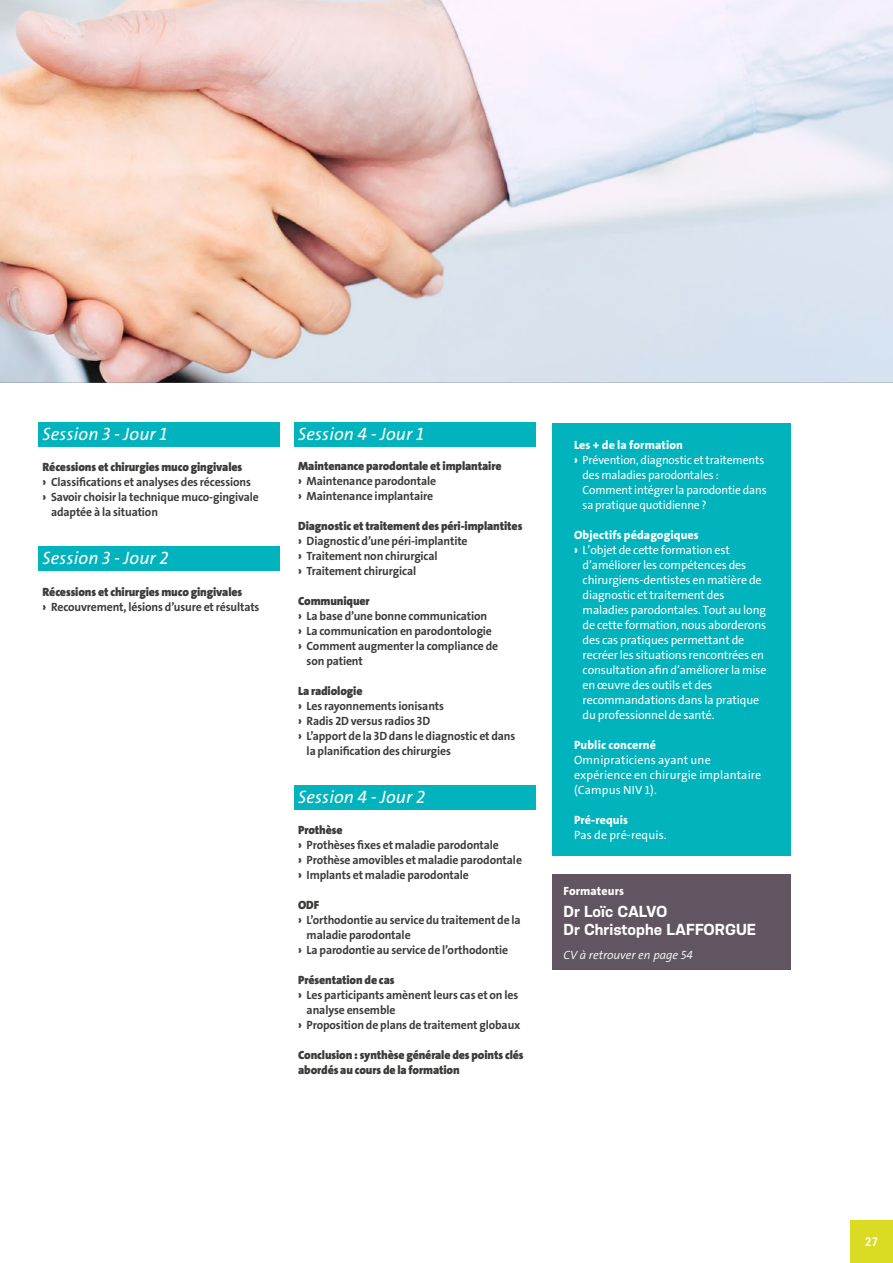
<style>
.page{position:relative;width:893px;height:1263px;background:#fff}
.page>*{position:absolute;margin:0;border:0;box-sizing:border-box;transform-origin:0 0}
.t1{font:italic 18px "The Sans";letter-spacing:.01em;color:#fff}
.t2{font:700 15px/18px "Konsens";color:#fff}
.t3{font:700 12px/15px "The Sans";letter-spacing:-.01em;color:#3c3c3b}
.t4{font:12px "The Sans";letter-spacing:-.01em;color:#fff}
.t5{font:900 12px/15px "The Sans";letter-spacing:-.01em;color:#3c3c3b}
.t6{font:12px/15px "The Sans";letter-spacing:.01em;color:#fff}
.t7{font:800 12px "The Sans";letter-spacing:.01em;color:#fff}
.t8{font:italic 300 12px "The Sans";color:#fff}
.t9{font:600 12px "URWDIN";color:#fff}
.s1{font-weight:900}
</style>
<div class="page">
<img style="left:0;top:0;width:893px;height:383px">
<div style="left:553px;top:423px;width:238px;height:432px;background:#00b3bd"></div>
<div style="left:553px;top:874px;width:238px;height:95px;background:#615561"></div>
<div style="left:38px;top:422px;width:242px;height:24px;background:#00b3bd"></div>
<div style="left:38px;top:546px;width:242px;height:25px;background:#00b3bd"></div>
<div style="left:294px;top:422px;width:242px;height:24px;background:#00b3bd"></div>
<div style="left:294px;top:785px;width:242px;height:24px;background:#00b3bd"></div>
<div style="left:850px;top:1220px;width:43px;height:43px;background:#dadb23"></div>
<h1 class="t1" style="left:43px;top:422px;width:126px">Session 3 - Jour 1</h1>
<p class="t5" style="left:43px;top:460px;width:201px">Récessions et chirurgies muco gingivales</p>
<p class="t3" style="left:43px;top:475px;width:210px"><span class="s1">›</span> Classifications et analyses des récessions</p>
<p class="t3" style="left:43px;top:490px;width:218px"><span class="s1">›</span> Savoir choisir la technique muco-gingivale</p>
<p class="t3" style="left:51px;top:505px;width:109px">adaptée à la situation</p>
<h1 class="t1" style="left:43px;top:546px;width:127px">Session 3 - Jour 2</h1>
<p class="t3" style="left:43px;top:584px;width:219px"><span class="s1">Récessions et chirurgies muco gingivales<br>›</span> Recouvrement, lésions d’usure et résultats</p>
<h1 class="t1" style="left:298px;top:422px;width:127px">Session 4 - Jour 1</h1>
<p class="t3" style="left:298px;top:458px;width:205px"><span class="s1">Maintenance parodontale et implantaire ›</span> Maintenance parodontale<br><span class="s1">›</span> Maintenance implantaire</p>
<p class="t3" style="left:298px;top:518px;width:226px"><span class="s1">Diagnostic et traitement des péri-implantites ›</span> Diagnostic d’une péri-implantite<br><span class="s1">›</span> Traitement non chirurgical<br><span class="s1">›</span> Traitement chirurgical</p>
<p class="t5" style="left:298px;top:593px;width:73px">Communiquer</p>
<p class="t3" style="left:298px;top:608px;width:191px"><span class="s1">›</span> La base d’une bonne communication</p>
<p class="t3" style="left:298px;top:623px;width:195px"><span class="s1">›</span> La communication en parodontologie</p>
<p class="t3" style="left:298px;top:638px;width:202px"><span class="s1">›</span> Comment augmenter la compliance de</p>
<p class="t3" style="left:307px;top:653px;width:58px">son patient</p>
<p class="t5" style="left:298px;top:683px;width:66px">La radiologie</p>
<p class="t3" style="left:298px;top:698px;width:147px"><span class="s1">›</span> Les rayonnements ionisants</p>
<p class="t3" style="left:298px;top:713px;width:134px"><span class="s1">›</span> Radis 2D versus radios 3D</p>
<p class="t3" style="left:298px;top:728px;width:219px"><span class="s1">›</span> L’apport de la 3D dans le diagnostic et dans</p>
<p class="t3" style="left:307px;top:743px;width:146px">la planification des chirurgies</p>
<h1 class="t1" style="left:298px;top:785px;width:128px">Session 4 - Jour 2</h1>
<p class="t3" style="left:298px;top:823px;width:225px"><span class="s1">Prothèse<br>›</span> Prothèses fixes et maladie parodontale<br><span class="s1">›</span> Prothèse amovibles et maladie parodontale <span class="s1">›</span> Implants et maladie parodontale</p>
<p class="t5" style="left:298px;top:898px;width:23px">ODF</p>
<p class="t3" style="left:298px;top:913px;width:224px"><span class="s1">›</span> L’orthodontie au service du traitement de la</p>
<p class="t3" style="left:307px;top:928px;width:106px">maladie parodontale</p>
<p class="t3" style="left:298px;top:943px;width:212px"><span class="s1">›</span> La parodontie au service de l’orthodontie</p>
<p class="t5" style="left:298px;top:973px;width:98px">Présentation de cas</p>
<p class="t3" style="left:298px;top:988px;width:222px"><span class="s1">›</span> Les participants amènent leurs cas et on les</p>
<p class="t3" style="left:307px;top:1003px;width:90px">analyse ensemble</p>
<p class="t3" style="left:298px;top:1018px;width:224px"><span class="s1">›</span> Proposition de plans de traitement globaux</p>
<p class="t5" style="left:298px;top:1048px;width:227px">Conclusion : synthèse générale des points clés abordés au cours de la formation</p>
<p class="t7" style="left:574px;top:437px;width:111px">Les + de la formation</p>
<p class="t4" style="left:574px;top:452px;width:192px"><span class="s1">›</span> Prévention, diagnostic et traitements</p>
<p class="t4" style="left:583px;top:467px;width:138px">des maladies parodontales :</p>
<p class="t4" style="left:583px;top:482px;width:186px">Comment intégrer la parodontie dans</p>
<p class="t4" style="left:583px;top:497px;width:126px">sa pratique quotidienne ?</p>
<p class="t7" style="left:574px;top:527px;width:126px">Objectifs pédagogiques</p>
<p class="t4" style="left:574px;top:542px;width:157px"><span class="s1">›</span> L’objet de cette formation est</p>
<p class="t4" style="left:583px;top:557px;width:165px">d’améliorer les compétences des</p>
<p class="t4" style="left:583px;top:572px;width:181px">chirurgiens-dentistes en matière de</p>
<p class="t4" style="left:583px;top:587px;width:143px">diagnostic et traitement des</p>
<p class="t4" style="left:583px;top:602px;width:185px">maladies parodontales. Tout au long</p>
<p class="t4" style="left:583px;top:617px;width:185px">de cette formation, nous aborderons</p>
<p class="t4" style="left:583px;top:632px;width:163px">des cas pratiques permettant de</p>
<p class="t4" style="left:583px;top:647px;width:183px">recréer les situations rencontrées en</p>
<p class="t4" style="left:583px;top:662px;width:186px">consultation afin d’améliorer la mise</p>
<p class="t4" style="left:583px;top:677px;width:131px">en œuvre des outils et des</p>
<p class="t4" style="left:583px;top:692px;width:178px">recommandations dans la pratique</p>
<p class="t4" style="left:583px;top:707px;width:133px">du professionnel de santé.</p>
<p class="t7" style="left:574px;top:737px;width:84px">Public concerné</p>
<p class="t6" style="left:574px;top:752px;width:189px">Omnipraticiens ayant une expérience en chirurgie implantaire (Campus NIV 1).</p>
<p class="t7" style="left:574px;top:812px;width:56px">Pré-requis</p>
<p class="t6" style="left:574px;top:827px;width:94px">Pas de pré-requis.</p>
<p class="t7" style="left:563px;top:883px;width:62px">Formateurs</p>
<p class="t2" style="left:563px;top:902px;width:194px">Dr Loïc CALVO<br>Dr Christophe LAFFORGUE</p>
<p class="t8" style="left:563px;top:947px;width:131px">CV à retrouver en page 54</p>
<p class="t9" style="left:865px;top:1233px;width:14px">27</p>
</div>
